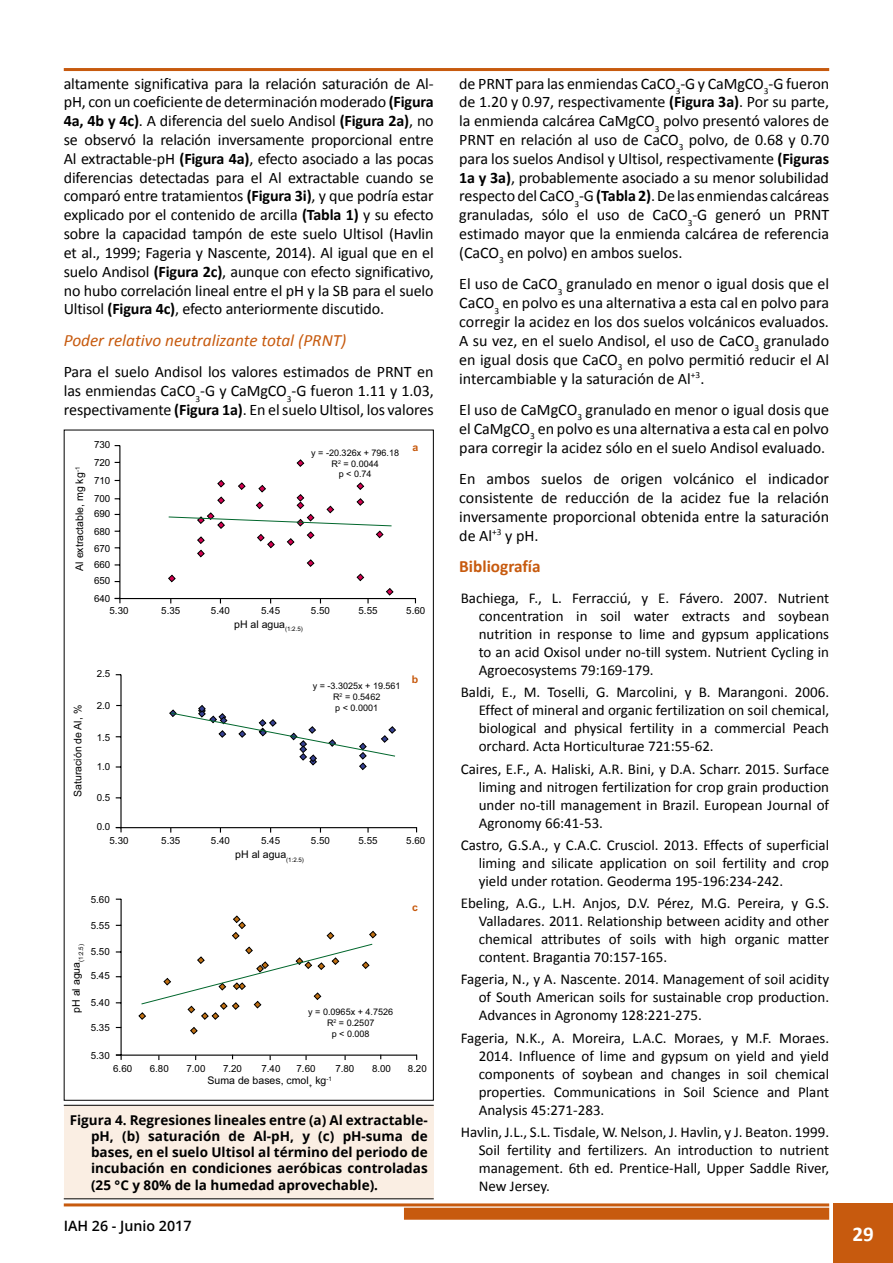
<style>
.page{position:relative;width:893px;height:1263px;background:#fff}
.page>*{position:absolute;margin:0;border:0;box-sizing:border-box;transform-origin:0 0}
.t1{font:700 21px "Calibri";color:#fff}
.t2{font:italic 17.25px "Calibri";color:#c75a0e}
.t3{font:700 17.25px "Calibri";color:#c75a0e}
.t4{font:16.05px/18.8px "Calibri";letter-spacing:-.005em;color:#000;text-align:justify}
.t5{font:15px/18px "Calibri";color:#000;text-align:justify}
.t6{font:600 14.25px "Open Sans";color:#000}
.t7{font:700 13.5px/16.2px "Open Sans";color:#000;text-align:justify}
.t8{font:10.5px "Arial";color:#000}
.t9{font:700 10.5px "Arial";color:#c75a0e}
.t10{font:9.75px/18px "Arial";color:#000;text-align:justify}
.t11{font:9px/10.8px "Arial";color:#000;text-align:center}
.s1{font-weight:700}
</style>
<div class="page">
<hr style="left:64px;top:68px;width:765px;height:3px;background:#c75a0e">
<hr style="left:64px;top:1203px;width:765px;height:3px;background:#c75a0e">
<div style="left:833px;top:1203px;width:60px;height:60px;background:#c75a0e"></div>
<div style="left:404px;top:1208px;width:425px;height:12px;background:#c75a0e"></div>
<div style="left:64px;top:1105px;width:370px;height:94px;background:#faeee3"></div>
<hr style="left:64px;top:1105px;width:370px;height:1px;background:#000">
<hr style="left:64px;top:1198px;width:370px;height:1px;background:#000">
<svg style="left:114px;top:445px;width:302px;height:155px"></svg>
<svg style="left:168px;top:575px;width:8px;height:7px"></svg>
<svg style="left:386px;top:588px;width:7px;height:7px"></svg>
<svg style="left:357px;top:574px;width:7px;height:7px"></svg>
<svg style="left:115px;top:898px;width:303px;height:158px"></svg>
<svg style="left:190px;top:1027px;width:8px;height:7px"></svg>
<svg style="left:115px;top:674px;width:303px;height:155px"></svg>
<svg style="left:169px;top:705px;width:227px;height:65px"></svg>
<svg style="left:138px;top:915px;width:239px;height:105px"></svg>
<svg style="left:297px;top:459px;width:7px;height:8px"></svg>
<svg style="left:168px;top:480px;width:224px;height:87px"></svg>
<p class="t4" style="left:64px;top:73px;width:371px">altamente significativa para la relación saturación de Al&shy;pH, con un coeficiente de determinación moderado <span class="s1">(Figura 4a, 4b y 4c)</span>. A diferencia del suelo Andisol <span class="s1">(Figura 2a)</span>, no se observó la relación inversamente proporcional entre Al extractable-pH <span class="s1">(Figura 4a)</span>, efecto asociado a las pocas diferencias detectadas para el Al extractable cuando se comparó entre tratamientos <span class="s1">(Figura 3i)</span>, y que podría estar explicado por el contenido de arcilla <span class="s1">(Tabla 1)</span> y su efecto sobre la capacidad tampón de este suelo Ultisol (Havlin et al., 1999; Fageria y Nascente, 2014). Al igual que en el suelo Andisol <span class="s1">(Figura 2c)</span>, aunque con efecto significativo, no hubo correlación lineal entre el pH y la SB para el suelo Ultisol <span class="s1">(Figura 4c)</span>, efecto anteriormente discutido.</p>
<p class="t2" style="left:64px;top:328px;width:284px">Poder relativo neutralizante total (PRNT)</p>
<p class="t4" style="left:64px;top:362px;width:371px">Para el suelo Andisol los valores estimados de PRNT en las enmiendas CaCO<sub>3</sub>-G y CaMgCO<sub>3</sub>-G fueron 1.11 y 1.03, respectivamente <span class="s1">(Figura 1a)</span>. En el suelo Ultisol, los valores</p>
<p class="t8" style="left:73px;top:571px;width:105px;rotate:-90deg">Al extractable, mg kg<sup>-1</sup></p>
<p class="t10" style="left:94px;top:436px;width:18px">730<br>720<br>710<br>700</p>
<p class="t10" style="left:94px;top:504px;width:18px">690<br>680</p>
<p class="t10" style="left:94px;top:540px;width:18px;line-height:16.4px">670<br>660<br>650</p>
<p class="t10" style="left:110px;top:592px;width:21px;line-height:12.5px;text-indent:-15px">640<br>5.30</p>
<p class="t11" style="left:311px;top:447px;width:89px">y = -20.326x + 796.18<br>R<sup>2</sup> = 0.0044<br>p &lt; 0.74</p>
<p class="t9" style="left:412px;top:440px;width:7px">a</p>
<p class="t10" style="left:161px;top:602px;width:21px">5.35</p>
<p class="t10" style="left:211px;top:602px;width:21px">5.40</p>
<p class="t10" style="left:261px;top:602px;width:21px">5.45</p>
<p class="t10" style="left:311px;top:602px;width:21px">5.50</p>
<p class="t10" style="left:359px;top:602px;width:21px">5.55</p>
<p class="t10" style="left:406px;top:602px;width:21px">5.60</p>
<p class="t8" style="left:234px;top:617px;width:70px">pH al agua<sub>(1:2.5)</sub></p>
<p class="t8" style="left:71px;top:797px;width:93px;rotate:-90deg">Saturación de Al, %</p>
<p class="t10" style="left:97px;top:665px;width:15px">2.5</p>
<p class="t10" style="left:97px;top:696px;width:15px">2.0</p>
<p class="t10" style="left:97px;top:728px;width:15px">1.5</p>
<p class="t10" style="left:97px;top:757px;width:15px">1.0</p>
<p class="t10" style="left:97px;top:789px;width:15px">0.5</p>
<p class="t10" style="left:97px;top:818px;width:15px">0.0</p>
<p class="t11" style="left:313px;top:680px;width:89px">y = -3.3025x + 19.561<br>R<sup>2</sup> = 0.5462<br>p &lt; 0.0001</p>
<p class="t9" style="left:412px;top:672px;width:8px">b</p>
<p class="t10" style="left:110px;top:832px;width:21px">5.30</p>
<p class="t10" style="left:161px;top:832px;width:21px">5.35</p>
<p class="t10" style="left:211px;top:832px;width:21px">5.40</p>
<p class="t10" style="left:261px;top:832px;width:21px">5.45</p>
<p class="t10" style="left:311px;top:832px;width:21px">5.50</p>
<p class="t10" style="left:406px;top:832px;width:21px">5.60</p>
<p class="t10" style="left:359px;top:832px;width:21px">5.55</p>
<p class="t8" style="left:235px;top:848px;width:70px">pH al agua<sub>(1:2.5)</sub></p>
<p class="t10" style="left:91px;top:890px;width:21px">5.60</p>
<p class="t10" style="left:91px;top:916px;width:21px">5.55</p>
<p class="t10" style="left:91px;top:943px;width:21px">5.50</p>
<p class="t10" style="left:91px;top:967px;width:21px">5.45</p>
<p class="t10" style="left:91px;top:994px;width:21px">5.40</p>
<p class="t10" style="left:91px;top:1018px;width:21px">5.35</p>
<p class="t10" style="left:91px;top:1047px;width:21px">5.30</p>
<p class="t9" style="left:412px;top:900px;width:7px">c</p>
<p class="t8" style="left:69px;top:1013px;width:70px;rotate:-90deg">pH al agua<sub>(1:2.5)</sub></p>
<p class="t11" style="left:308px;top:1006px;width:86px">y = 0.0965x + 4.7526<br>R<sup>2</sup> = 0.2507<br>p &lt; 0.008</p>
<p class="t8" style="left:208px;top:1074px;width:126px">Suma de bases, cmol<sub>+</sub> kg<sup>-1</sup></p>
<p class="t10" style="left:113px;top:1059px;width:21px">6.60</p>
<p class="t10" style="left:150px;top:1059px;width:21px">6.80</p>
<p class="t10" style="left:186px;top:1059px;width:21px">7.00</p>
<p class="t10" style="left:223px;top:1059px;width:21px">7.20</p>
<p class="t10" style="left:261px;top:1059px;width:21px">7.40</p>
<p class="t10" style="left:296px;top:1059px;width:21px">7.60</p>
<p class="t10" style="left:335px;top:1059px;width:21px">7.80</p>
<p class="t10" style="left:372px;top:1059px;width:21px">8.00</p>
<p class="t10" style="left:408px;top:1059px;width:21px">8.20</p>
<p class="t7" style="left:91px;top:1111px;width:338px;text-indent:-21px">Figura 4. Regresiones lineales entre (a) Al extractable&shy;pH, (b) saturación de Al-pH, y (c) pH-suma de bases, en el suelo Ultisol al término del periodo de incubación en condiciones aeróbicas controladas (25 °C y 80% de la humedad aprovechable).</p>
<p class="t6" style="left:64px;top:1216px;width:129px">IAH 26 - Junio 2017</p>
<p class="t4" style="left:459px;top:73px;width:371px">de PRNT para las enmiendas CaCO<sub>3</sub>-G y CaMgCO<sub>3</sub>-G fueron de 1.20 y 0.97, respectivamente <span class="s1">(Figura 3a)</span>. Por su parte, la enmienda calcárea CaMgCO<sub>3</sub> polvo presentó valores de PRNT en relación al uso de CaCO<sub>3</sub> polvo, de 0.68 y 0.70 para los suelos Andisol y Ultisol, respectivamente <span class="s1">(Figuras 1a y 3a)</span>, probablemente asociado a su menor solubilidad respecto del CaCO<sub>3</sub>-G <span class="s1">(Tabla 2)</span>. De las enmiendas calcáreas granuladas, sólo el uso de CaCO<sub>3</sub>-G generó un PRNT estimado mayor que la enmienda calcárea de referencia (CaCO<sub>3</sub> en polvo) en ambos suelos.</p>
<p class="t4" style="left:459px;top:274px;width:371px">El uso de CaCO<sub>3</sub> granulado en menor o igual dosis que el CaCO<sub>3</sub> en polvo es una alternativa a esta cal en polvo para corregir la acidez en los dos suelos volcánicos evaluados.<br>A su vez, en el suelo Andisol, el uso de CaCO<sub>3</sub> granulado en igual dosis que CaCO<sub>3</sub> en polvo permitió reducir el Al intercambiable y la saturación de Al<sup>+3</sup>.</p>
<p class="t4" style="left:459px;top:400px;width:371px">El uso de CaMgCO<sub>3</sub> granulado en menor o igual dosis que el CaMgCO<sub>3</sub> en polvo es una alternativa a esta cal en polvo para corregir la acidez sólo en el suelo Andisol evaluado.</p>
<p class="t4" style="left:459px;top:469px;width:371px">En ambos suelos de origen volcánico el indicador consistente de reducción de la acidez fue la relación inversamente proporcional obtenida entre la saturación de Al<sup>+3</sup> y pH.</p>
<p class="t3" style="left:459px;top:555px;width:83px">Bibliografía</p>
<p class="t5" style="left:479px;top:588px;width:352px;text-indent:-18px">Bachiega, F., L. Ferracciú, y E. Fávero. 2007. Nutrient concentration in soil water extracts and soybean nutrition in response to lime and gypsum applications to an acid Oxisol under no-till system. Nutrient Cycling in Agroecosystems 79:169-179.</p>
<p class="t5" style="left:479px;top:683px;width:352px;text-indent:-18px">Baldi, E., M. Toselli, G. Marcolini, y B. Marangoni. 2006.<br>Effect of mineral and organic fertilization on soil chemical, biological and physical fertility in a commercial Peach orchard. Acta Horticulturae 721:55-62.</p>
<p class="t5" style="left:479px;top:759px;width:352px;text-indent:-18px">Caires, E.F., A. Haliski, A.R. Bini, y D.A. Scharr. 2015. Surface liming and nitrogen fertilization for crop grain production under no-till management in Brazil. European Journal of Agronomy 66:41-53.</p>
<p class="t5" style="left:479px;top:835px;width:352px;text-indent:-18px">Castro, G.S.A., y C.A.C. Crusciol. 2013. Effects of superficial liming and silicate application on soil fertility and crop yield under rotation. Geoderma 195-196:234-242.</p>
<p class="t5" style="left:479px;top:893px;width:352px;text-indent:-18px">Ebeling, A.G., L.H. Anjos, D.V. Pérez, M.G. Pereira, y G.S.<br>Valladares. 2011. Relationship between acidity and other chemical attributes of soils with high organic matter content. Bragantia 70:157-165.</p>
<p class="t5" style="left:479px;top:970px;width:352px;text-indent:-18px">Fageria, N., y A. Nascente. 2014. Management of soil acidity of South American soils for sustainable crop production.<br>Advances in Agronomy 128:221-275.</p>
<p class="t5" style="left:479px;top:1028px;width:352px;text-indent:-18px">Fageria, N.K., A. Moreira, L.A.C. Moraes, y M.F. Moraes.<br>2014. Influence of lime and gypsum on yield and yield components of soybean and changes in soil chemical properties. Communications in Soil Science and Plant Analysis 45:271-283.</p>
<p class="t5" style="left:479px;top:1122px;width:352px;text-indent:-18px">Havlin, J.L., S.L. Tisdale, W. Nelson, J. Havlin, y J. Beaton. 1999.<br>Soil fertility and fertilizers. An introduction to nutrient management. 6th ed. Prentice-Hall, Upper Saddle River, New Jersey.</p>
<h1 class="t1" style="left:853px;top:1221px;width:23px">29</h1>
</div>
